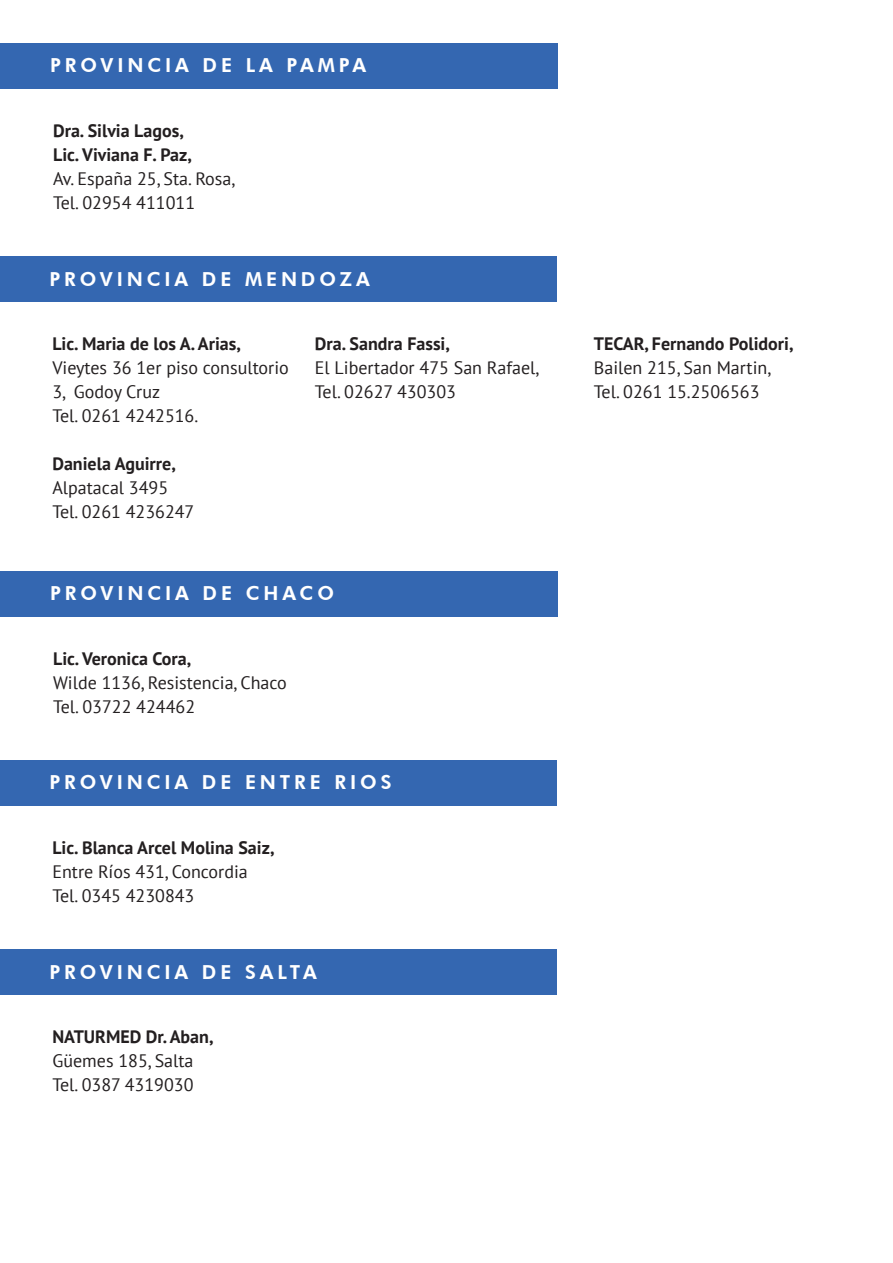
<style>
.page{position:relative;width:893px;height:1263px;background:#fff}
.page>*{position:absolute;margin:0;border:0;box-sizing:border-box;transform-origin:0 0}
.t1{font:800 19.35px "Futura BT";letter-spacing:.2em;color:#fff}
.t2{font:18px/24px "PT Sans";color:#231f20}
.t3{font:700 18px/24px "PT Sans";color:#231f20}
</style>
<div class="page">
<div style="left:0;top:43px;width:558px;height:45px;background:#3467b1"></div>
<div style="left:0;top:257px;width:557px;height:45px;background:#3467b1"></div>
<div style="left:0;top:760px;width:557px;height:45px;background:#3467b1"></div>
<div style="left:0;top:950px;width:557px;height:45px;background:#3467b1"></div>
<div style="left:0;top:571px;width:558px;height:45px;background:#3467b1"></div>
<p class="t1" style="left:50px;top:53px;width:318px">PROVINCIA DE LA PAMPA</p>
<p class="t3" style="left:53px;top:118px;width:140px">Dra. Silvia Lagos,<br>Lic. Viviana F. Paz,</p>
<p class="t2" style="left:53px;top:166px;width:183px">Av. España 25, Sta. Rosa,<br>Tel. 02954 411011</p>
<p class="t1" style="left:50px;top:267px;width:322px">PROVINCIA DE MENDOZA</p>
<p class="t3" style="left:52px;top:332px;width:190px">Lic. Maria de los A. Arias,</p>
<p class="t2" style="left:52px;top:356px;width:238px">Vieytes 36 1er piso consultorio<br>3, Godoy Cruz<br>Tel. 0261 4242516.</p>
<p class="t3" style="left:52px;top:452px;width:125px">Daniela Aguirre,</p>
<p class="t2" style="left:52px;top:476px;width:144px">Alpatacal 3495<br>Tel. 0261 4236247</p>
<p class="t3" style="left:315px;top:332px;width:136px">Dra. Sandra Fassi,</p>
<p class="t2" style="left:315px;top:356px;width:226px">El Libertador 475 San Rafael,<br>Tel. 02627 430303</p>
<p class="t1" style="left:50px;top:581px;width:285px">PROVINCIA DE CHACO</p>
<p class="t3" style="left:53px;top:646px;width:139px">Lic. Veronica Cora,</p>
<p class="t2" style="left:53px;top:670px;width:235px">Wilde 1136, Resistencia, Chaco<br>Tel. 03722 424462</p>
<p class="t1" style="left:50px;top:770px;width:343px">PROVINCIA DE ENTRE RIOS</p>
<p class="t3" style="left:52px;top:835px;width:223px">Lic. Blanca Arcel Molina Saiz,</p>
<p class="t2" style="left:52px;top:859px;width:197px">Entre Ríos 431, Concordia<br>Tel. 0345 4230843</p>
<p class="t1" style="left:50px;top:960px;width:269px">PROVINCIA DE SALTA</p>
<p class="t3" style="left:52px;top:1025px;width:162px">NATURMED Dr. Aban,</p>
<p class="t2" style="left:52px;top:1049px;width:143px">Güemes 185, Salta<br>Tel. 0387 4319030</p>
<p class="t3" style="left:594px;top:332px;width:201px">TECAR, Fernando Polidori,</p>
<p class="t2" style="left:594px;top:356px;width:178px">Bailen 215, San Martin,<br>Tel. 0261 15.2506563</p>
</div>
